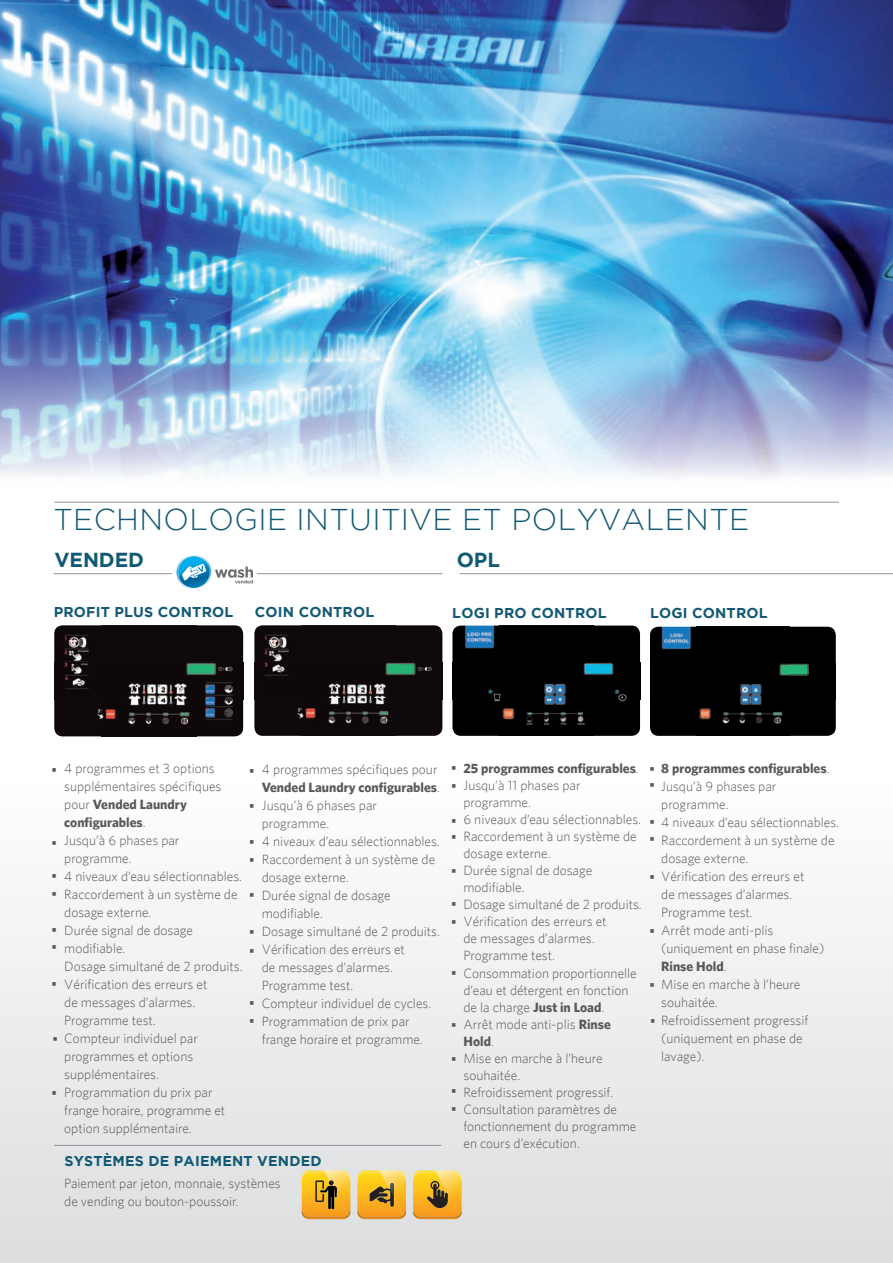
<style>
.page{position:relative;width:893px;height:1263px;background:#fff}
.page>*{position:absolute;margin:0;border:0;box-sizing:border-box;transform-origin:0 0}
.t1{font:300 30px "Gotham";letter-spacing:.015em;color:#115974}
.t2{font:700 21px/17.9px "Whitney";color:#57585a}
.t3{font:700 20.25px "Gotham";letter-spacing:-.005em;color:#115974}
.t4{font:700 14.25px "Gotham";letter-spacing:.015em;color:#115974}
.t5{font:300 13.5px/18px "Whitney";color:#57585a}
.s1{font-weight:700}
</style>
<div class="page">
<div style="left:0;top:775px;width:893px;height:488px;background:linear-gradient(to bottom,#fff,#dcdddf)"></div>
<hr style="left:54px;top:573px;width:118px;height:1px;background:#939598">
<hr style="left:460px;top:573px;width:433px;height:1px;background:#939598">
<img style="left:176px;top:555px;width:24px;height:34px">
<svg style="left:178px;top:556px;width:75px;height:32px"></svg>
<hr style="left:257px;top:573px;width:185px;height:1px;background:#939598">
<svg style="left:302px;top:1170px;width:48px;height:49px;background:#dda62e"></svg>
<svg style="left:357px;top:1170px;width:49px;height:49px;background:#e2ac33"></svg>
<img style="left:390px;top:1183px;width:4px;height:14px">
<svg style="left:413px;top:1170px;width:49px;height:49px;background:#dda833"></svg>
<hr style="left:54px;top:502px;width:785px;height:1px;background:#939598">
<img style="left:650px;top:627px;width:186px;height:109px">
<img style="left:452px;top:625px;width:188px;height:111px">
<img style="left:254px;top:625px;width:188px;height:111px">
<img style="left:54px;top:625px;width:189px;height:111px">
<img style="left:0;top:0;width:893px;height:478px">
<hr style="left:54px;top:1145px;width:387px;height:1px;background:#939598">
<h1 class="t1" style="left:53px;top:503px;width:697px">TECHNOLOGIE INTUITIVE ET POLYVALENTE</h1>
<h3 class="t3" style="left:55px;top:548px;width:91px">VENDED</h3>
<h3 class="t3" style="left:457px;top:548px;width:45px">OPL</h3>
<p class="t4" style="left:54px;top:604px;width:181px">PROFIT PLUS CONTROL</p>
<p class="t4" style="left:255px;top:604px;width:121px">COIN CONTROL</p>
<p class="t4" style="left:452px;top:604px;width:156px">LOGI PRO CONTROL</p>
<p class="t4" style="left:650px;top:605px;width:119px">LOGI CONTROL</p>
<p class="t5" style="left:64px;top:759px;width:180px">4 programmes et 3 options supplémentaires spécifiques pour <span class="s1">Vended Laundry configurables</span>.<br>Jusqu’à 6 phases par programme.<br>4 niveaux d’eau sélectionnables.<br>Raccordement à un système de dosage externe.<br>Durée signal de dosage modifiable.<br>Dosage simultané de 2 produits.<br>Vérification des erreurs et<br>de messages d’alarmes.<br>Programme test.<br>Compteur individuel par programmes et options supplémentaires.<br>Programmation du prix par frange horaire, programme et option supplémentaire.</p>
<h2 class="t2" style="left:51px;top:759px;width:7px">·</h2>
<h2 class="t2" style="left:51px;top:832px;width:7px">·</h2>
<h2 class="t2" style="left:51px;top:865px;width:7px">·</h2>
<h2 class="t2" style="left:51px;top:874px;width:7px;line-height:36px">· ·</h2>
<h2 class="t2" style="left:51px;top:927px;width:7px;line-height:36.5px">· ·</h2>
<h2 class="t2" style="left:52px;top:1028px;width:7px">·</h2>
<h2 class="t2" style="left:51px;top:1082px;width:7px">·</h2>
<h2 class="t2" style="left:249px;top:751px;width:7px;line-height:35.1px">· ·</h2>
<h2 class="t2" style="left:249px;top:831px;width:7px">· ·</h2>
<h2 class="t2" style="left:249px;top:874px;width:7px;line-height:37px">· ·</h2>
<h2 class="t2" style="left:249px;top:940px;width:7px">·</h2>
<h2 class="t2" style="left:249px;top:992px;width:7px">· ·</h2>
<p class="t5" style="left:463px;top:760px;width:180px;line-height:17px"><span class="s1">25 programmes configurables</span>.<br>Jusqu’à 11 phases par programme.<br>6 niveaux d’eau sélectionnables.<br>Raccordement à un système de dosage externe.<br>Durée signal de dosage modifiable.<br>Dosage simultané de 2 produits.<br>Vérification des erreurs et<br>de messages d’alarmes.<br>Programme test.<br>Consommation proportionnelle d’eau et détergent en fonction de la charge <span class="s1">Just in Load</span>.<br>Arrêt mode anti-plis <span class="s1">Rinse<br>Hold</span>.<br>Mise en marche à l’heure souhaitée.<br>Refroidissement progressif.<br>Consultation paramètres de fonctionnement du programme en cours d’exécution.</p>
<p class="t5" style="left:262px;top:760px;width:180px">4 programmes spécifiques pour<br><span class="s1">Vended Laundry configurables</span>.<br>Jusqu’à 6 phases par programme.<br>4 niveaux d’eau sélectionnables.<br>Raccordement à un système de dosage externe.<br>Durée signal de dosage modifiable.<br>Dosage simultané de 2 produits.<br>Vérification des erreurs et<br>de messages d’alarmes.<br>Programme test.<br>Compteur individuel de cycles.<br>Programmation de prix par frange horaire et programme.</p>
<p class="t5" style="left:661px;top:759px;width:179px"><span class="s1">8 programmes configurables</span>.<br>Jusqu’à 9 phases par programme.<br>4 niveaux d’eau sélectionnables.<br>Raccordement à un système de dosage externe.<br>Vérification des erreurs et<br>de messages d’alarmes.<br>Programme test.<br>Arrêt mode anti-plis (uniquement en phase finale)<br><span class="s1">Rinse Hold</span>.<br>Mise en marche à l’heure souhaitée.<br>Refroidissement progressif (uniquement en phase de lavage).</p>
<h2 class="t2" style="left:451px;top:757px;width:7px">· ·</h2>
<h2 class="t2" style="left:451px;top:811px;width:7px;line-height:16px">· ·</h2>
<h2 class="t2" style="left:451px;top:853px;width:7px;line-height:32.8px">· ·</h2>
<h2 class="t2" style="left:451px;top:911px;width:7px">·</h2>
<h2 class="t2" style="left:649px;top:760px;width:7px;line-height:15.5px">· ·</h2>
<h2 class="t2" style="left:649px;top:811px;width:7px;line-height:17.1px">· ·</h2>
<h2 class="t2" style="left:649px;top:866px;width:7px">·</h2>
<h2 class="t2" style="left:649px;top:920px;width:7px">·</h2>
<h2 class="t2" style="left:451px;top:962px;width:7px">·</h2>
<h2 class="t2" style="left:649px;top:975px;width:7px">·</h2>
<h2 class="t2" style="left:650px;top:1011px;width:7px">·</h2>
<h2 class="t2" style="left:451px;top:1014px;width:7px">·</h2>
<h2 class="t2" style="left:451px;top:1048px;width:7px">·</h2>
<h2 class="t2" style="left:451px;top:1080px;width:7px">·</h2>
<h2 class="t2" style="left:451px;top:1098px;width:7px">·</h2>
<p class="t4" style="left:64px;top:1153px;width:259px">SYSTÈMES DE PAIEMENT VENDED</p>
<p class="t5" style="left:64px;top:1174px;width:218px">Paiement par jeton, monnaie, systèmes de vending ou bouton-poussoir.</p>
</div>
